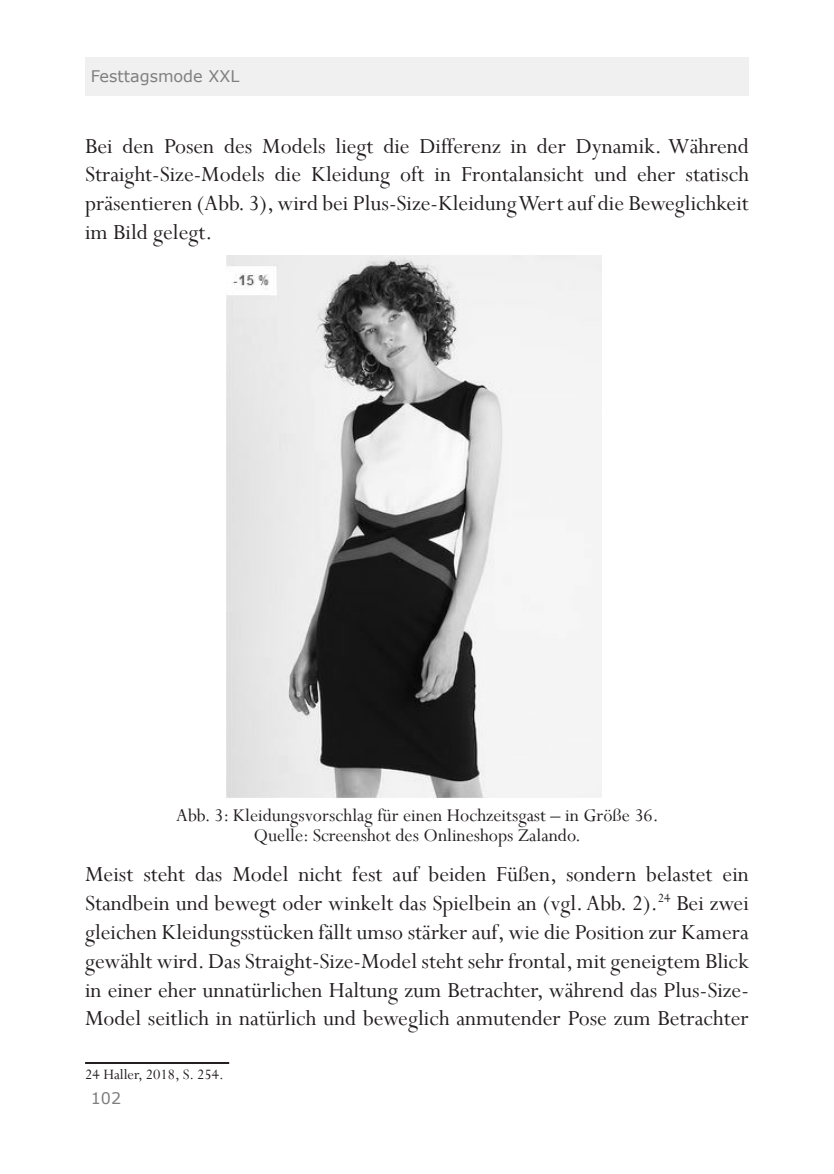
<style>
.page{position:relative;width:834px;height:1174px;background:#fff}
.page>*{position:absolute;margin:0;border:0;box-sizing:border-box;transform-origin:0 0}
.t1{font:24px/28.8px "Perpetua";color:#231f20;text-align:justify}
.t2{font:20px "Perpetua";color:#231f20}
.t3{font:16px "Perpetua";color:#231f20}
.t4{font:16px "Verdana";color:#7f7f7f}
</style>
<div class="page">
<div style="left:85px;top:57px;width:663px;height:38px;background:#f0f0f0"></div>
<hr style="left:85px;top:1062px;width:144px;height:2px;background:#231f20">
<img style="left:226px;top:255px;width:375px;height:543px">
<p class="t4" style="left:91px;top:65px;width:150px">Festtagsmode XXL</p>
<p class="t1" style="left:85px;top:131px;width:665px">Bei den Posen des Models liegt die Differenz in der Dynamik. Während Straight-Size-Models die Kleidung oft in Frontalansicht und eher statisch präsentieren (Abb. 3), wird bei Plus-Size-Kleidung Wert auf die Beweglichkeit im Bild gelegt.</p>
<p class="t2" style="left:176px;top:803px;width:483px">Abb. 3: Kleidungsvorschlag für einen Hochzeitsgast – in Größe 36.</p>
<p class="t2" style="left:254px;top:823px;width:329px">Quelle: Screenshot des Onlineshops Zalando.</p>
<p class="t1" style="left:85px;top:859px;width:665px">Meist steht das Model nicht fest auf beiden Füßen, sondern belastet ein Standbein und bewegt oder winkelt das Spielbein an (vgl. Abb. 2).<sup>24</sup> Bei zwei gleichen Kleidungsstücken fällt umso stärker auf, wie die Position zur Kamera gewählt wird. Das Straight-Size-Model steht sehr frontal, mit geneigtem Blick in einer eher unnatürlichen Haltung zum Betrachter, während das Plus-Size-Model seitlich in natürlich und beweglich anmutender Pose zum Betrachter</p>
<p class="t3" style="left:85px;top:1064px;width:140px">24 Haller, 2018, S. 254.</p>
<p class="t4" style="left:91px;top:1087px;width:32px">102</p>
</div>
